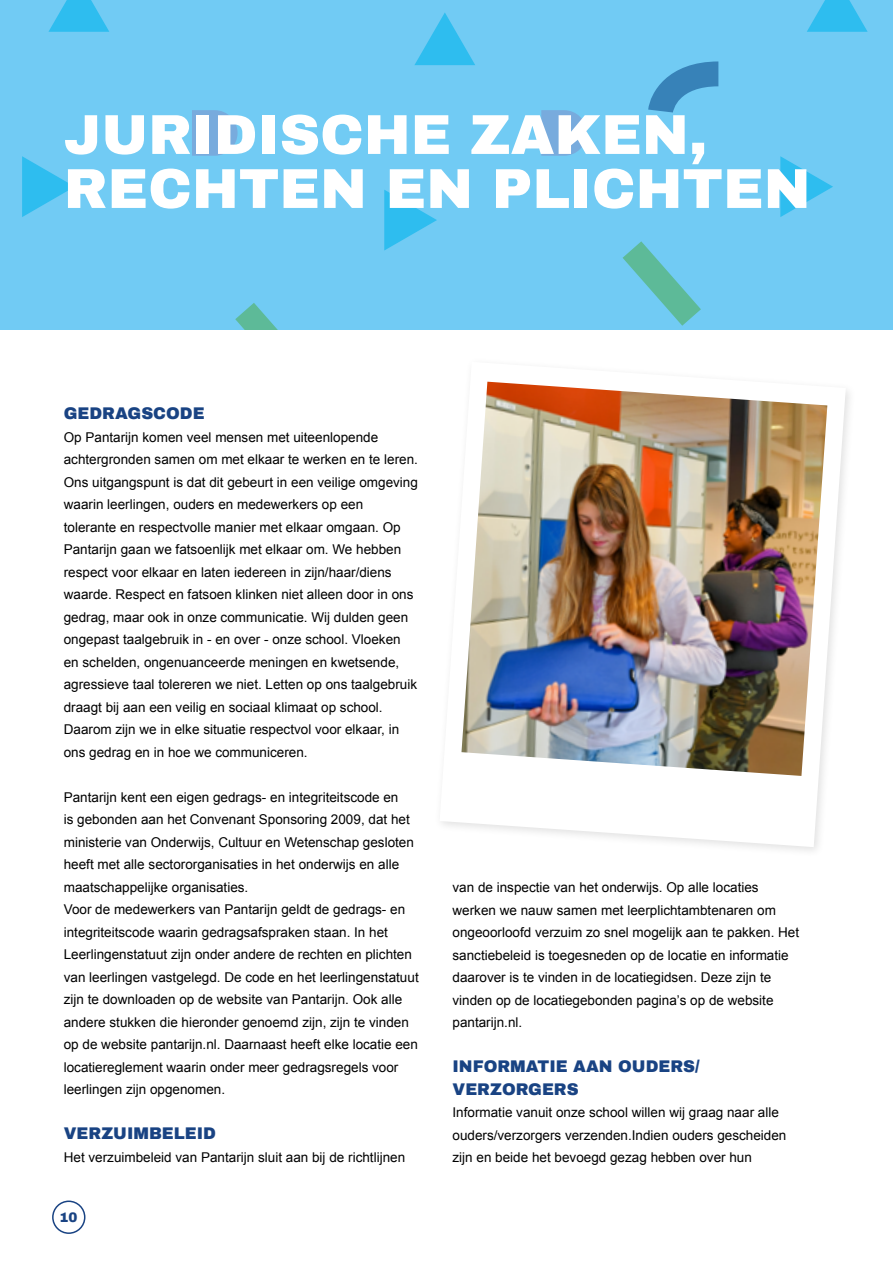
<style>
.page{position:relative;width:893px;height:1263px;background:#fff}
.page>*{position:absolute;margin:0;border:0;box-sizing:border-box;transform-origin:0 0}
.koppen{font:900 56.25px/54px "Archivo";color:#fff}
.subkoppen{font:900 16.5px "Archivo";color:#194383}
.platte_tekst{font:13.5px/22.5px "Arial";color:#000}
.t1{font:900 13.5px "Archivo";color:#194383}
</style>
<div class="page">
<div style="left:52px;top:1200px;width:33px;height:34px;border:2px solid #194383;border-radius:50%"></div>
<div style="left:0;top:0;width:893px;height:330px;background:#71cbf4"></div>
<svg style="left:623px;top:241px;width:78px;height:85px"></svg>
<svg style="left:541px;top:110px;width:46px;height:46px;background:#77aedf"></svg>
<svg style="left:807px;top:0;width:61px;height:32px"></svg>
<svg style="left:780px;top:156px;width:53px;height:61px"></svg>
<svg style="left:235px;top:303px;width:43px;height:27px"></svg>
<svg style="left:192px;top:110px;width:46px;height:46px;background:#77aedf"></svg>
<svg style="left:414px;top:12px;width:61px;height:53px"></svg>
<svg style="left:384px;top:190px;width:53px;height:60px"></svg>
<svg style="left:648px;top:61px;width:70px;height:52px"></svg>
<svg style="left:48px;top:0;width:61px;height:32px"></svg>
<svg style="left:22px;top:156px;width:53px;height:61px"></svg>
<svg style="left:442px;top:381px;width:404px;height:466px"></svg>
<img style="left:461px;top:382px;width:366px;height:394px">
<p class="koppen" style="left:64px;top:108px;width:748px">JURIDISCHE ZAKEN,<br>RECHTEN EN PLICHTEN</p>
<p class="subkoppen" style="left:64px;top:403px;width:142px">GEDRAGSCODE</p>
<p class="platte_tekst" style="left:64px;top:426px;width:356px">Op Pantarijn komen veel mensen met uiteenlopende achtergronden samen om met elkaar te werken en te leren.<br>Ons uitgangspunt is dat dit gebeurt in een veilige omgeving waarin leerlingen, ouders en medewerkers op een tolerante en respectvolle manier met elkaar omgaan. Op Pantarijn gaan we fatsoenlijk met elkaar om. We hebben respect voor elkaar en laten iedereen in zijn/haar/diens waarde. Respect en fatsoen klinken niet alleen door in ons gedrag, maar ook in onze communicatie. Wij dulden geen ongepast taalgebruik in - en over - onze school. Vloeken en schelden, ongenuanceerde meningen en kwetsende, agressieve taal tolereren we niet. Letten op ons taalgebruik draagt bij aan een veilig en sociaal klimaat op school.<br>Daarom zijn we in elke situatie respectvol voor elkaar, in ons gedrag en in hoe we communiceren.</p>
<p class="platte_tekst" style="left:64px;top:786px;width:352px">Pantarijn kent een eigen gedrags- en integriteitscode en<br>is gebonden aan het Convenant Sponsoring 2009, dat het ministerie van Onderwijs, Cultuur en Wetenschap gesloten heeft met alle sectororganisaties in het onderwijs en alle maatschappelijke organisaties.</p>
<p class="platte_tekst" style="left:64px;top:898px;width:356px">Voor de medewerkers van Pantarijn geldt de gedrags- en integriteitscode waarin gedragsafspraken staan. In het Leerlingenstatuut zijn onder andere de rechten en plichten van leerlingen vastgelegd. De code en het leerlingenstatuut zijn te downloaden op de website van Pantarijn. Ook alle andere stukken die hieronder genoemd zijn, zijn te vinden op de website pantarijn.nl. Daarnaast heeft elke locatie een locatiereglement waarin onder meer gedragsregels voor leerlingen zijn opgenomen.</p>
<p class="subkoppen" style="left:64px;top:1123px;width:154px">VERZUIMBELEID</p>
<p class="platte_tekst" style="left:64px;top:1146px;width:343px">Het verzuimbeleid van Pantarijn sluit aan bij de richtlijnen</p>
<p class="t1" style="left:60px;top:1209px;width:20px">10</p>
<p class="platte_tekst" style="left:452px;top:876px;width:348px">van de inspectie van het onderwijs. Op alle locaties werken we nauw samen met leerplichtambtenaren om ongeoorloofd verzuim zo snel mogelijk aan te pakken. Het sanctiebeleid is toegesneden op de locatie en informatie daarover is te vinden in de locatiegidsen. Deze zijn te vinden op de locatiegebonden pagina’s op de website pantarijn.nl.</p>
<p class="subkoppen" style="left:452px;top:1056px;width:249px">INFORMATIE AAN OUDERS/</p>
<p class="subkoppen" style="left:452px;top:1079px;width:128px">VERZORGERS</p>
<p class="platte_tekst" style="left:452px;top:1101px;width:335px">Informatie vanuit onze school willen wij graag naar alle ouders/verzorgers verzenden.Indien ouders gescheiden zijn en beide het bevoegd gezag hebben over hun</p>
</div>
